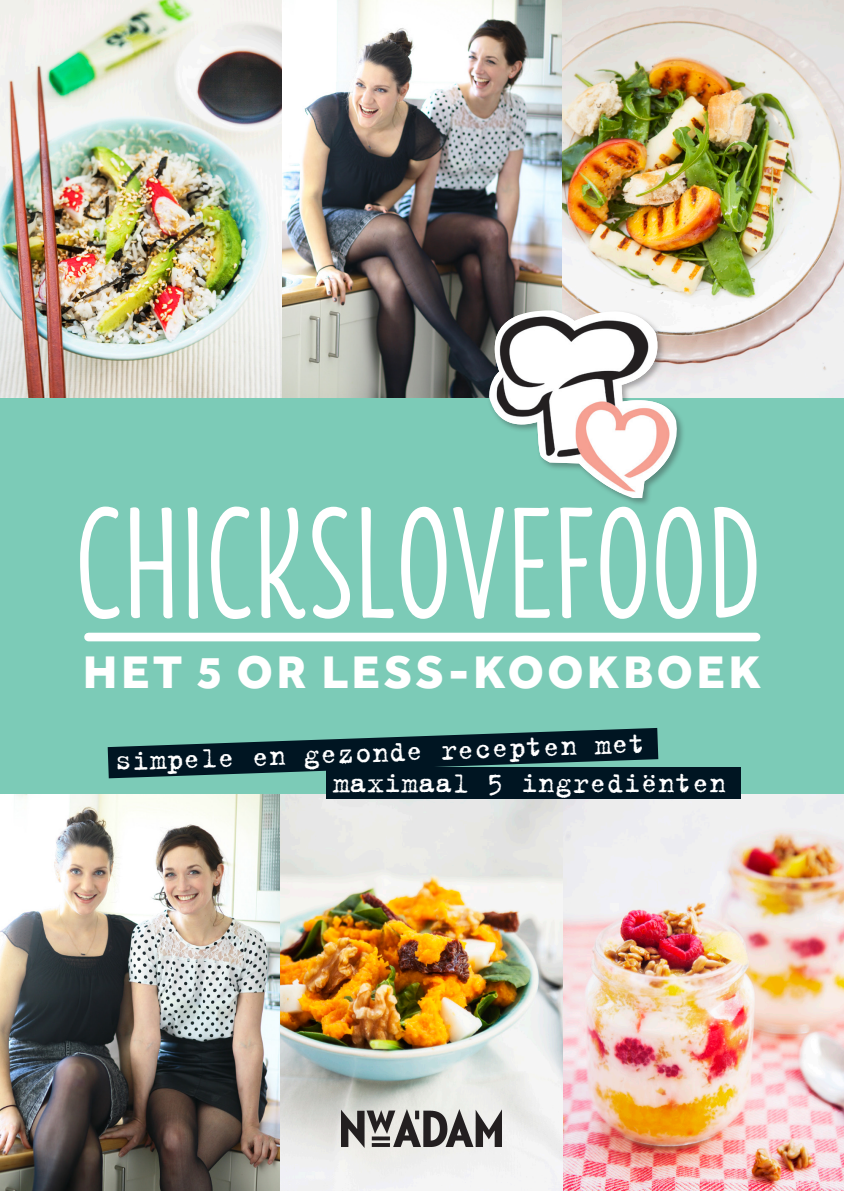
<style>
.page{position:relative;width:844px;height:1191px;background:#fff}
.page>*{position:absolute;margin:0;border:0;box-sizing:border-box;transform-origin:0 0}
.t1{font:162.92px "Florence";color:#fff}
.t2{font:800 47.25px "Effra";letter-spacing:.075em;color:#fff}
.t3{font:31.15px "Trixie";color:#fff}
</style>
<div class="page">
<div style="left:0;top:368px;width:843px;height:464px;background:#7ccbb7"></div>
<img style="left:0;top:0;width:843px;height:397px">
<img style="left:0;top:794px;width:843px;height:397px">
<img style="left:341px;top:1109px;width:160px;height:38px">
<div style="left:326px;top:767px;width:414px;height:31px;background:#001522"></div>
<svg style="left:108px;top:728px;width:550px;height:50px"></svg>
<div style="left:88px;top:632px;width:667px;height:9px;background:#fff"></div>
<div style="left:487px;top:308px;width:198px;height:199px;background:#231f20;opacity:.35"></div>
<svg style="left:471px;top:293px;width:214px;height:205px"></svg>
<img style="left:494px;top:315px;width:176px;height:178px">
<p class="t1" style="left:75px;top:431px;width:688px">CHICKSLOVEFOOD</p>
<p class="t2" style="left:83px;top:642px;width:679px">HET 5 OR LESS-KOOKBOEK</p>
<p class="t3" style="left:114px;top:741px;width:532px;rotate:-2deg">simpele en gezonde recepten met</p>
<p class="t3" style="left:332px;top:762px;width:395px">maximaal 5 ingrediënten</p>
</div>
